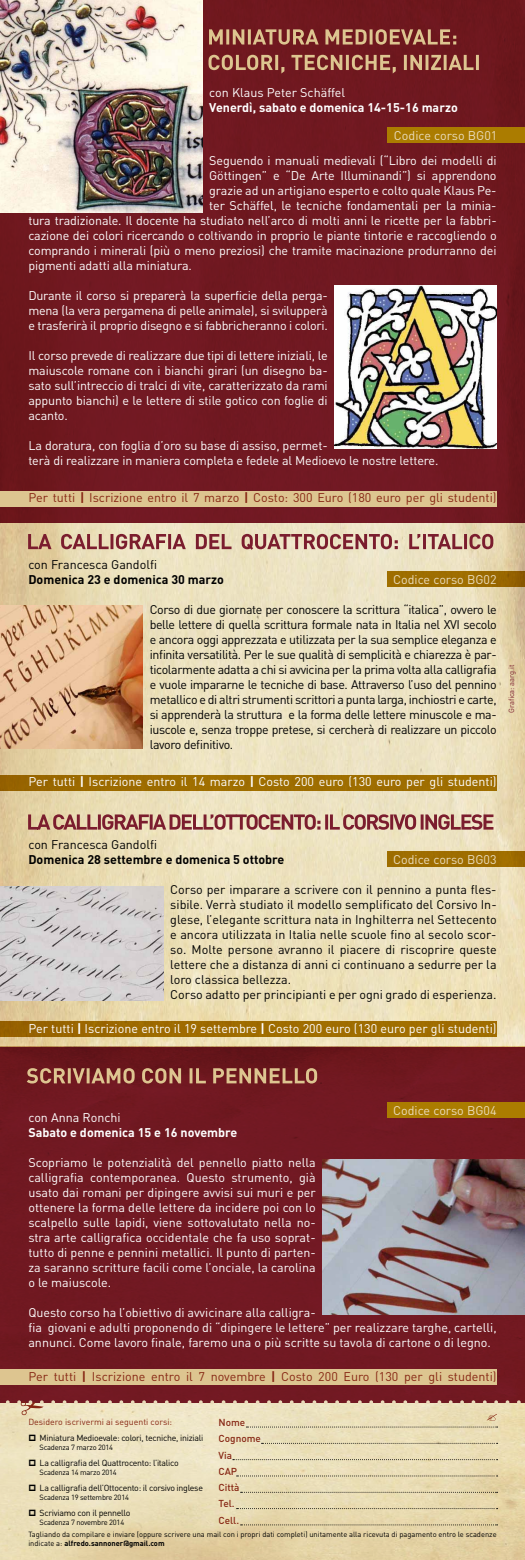
<style>
.page{position:relative;width:525px;height:1560px;background:#fff}
.page>*{position:absolute;margin:0;border:0;box-sizing:border-box;transform-origin:0 0}
.t1{font:12.5px/15px "DIN";letter-spacing:-.01em;color:#fff;text-align:justify}
.t2{font:12.5px/15px "DIN";color:#000;text-align:justify}
.t3{font:12.5px "DIN";color:#872714}
.t4{font:700 12.5px "DIN";color:#fff}
.t5{font:700 12.5px "DIN";color:#000}
.t6{font:12.5px "DIN";color:#eadcbc}
.t7{font:500 10px/16.2px "DIN";color:#872714}
.t8{font:8.75px "DIN";letter-spacing:-.03em;color:#000}
.t9{font:8.75px "DIN";color:#872714}
.t10{font:7.5px/9px "DIN";letter-spacing:-.01em;color:#000}
.t11{font:7.5px "DIN";letter-spacing:-.03em;color:#000}
.t12{font:7.5px "DIN";color:#7b1d2e}
.s1{font-weight:700}
</style>
<div class="page">
<img style="left:0;top:0;width:524px;height:1559px">
<div style="left:0;top:1021px;width:496px;height:15px;background:#9f6b00"></div>
<div style="left:0;top:775px;width:496px;height:16px;background:#9e6d00"></div>
<div style="left:387px;top:571px;width:137px;height:16px;background:linear-gradient(to right,#a17200,#966400)"></div>
<div style="left:387px;top:851px;width:137px;height:16px;background:#9f6d00"></div>
<div style="left:387px;top:1102px;width:137px;height:16px;background:#ab7c00"></div>
<div style="left:387px;top:128px;width:137px;height:15px;background:#ab7c00"></div>
<div style="left:0;top:491px;width:496px;height:16px;background:#ddc590"></div>
<div style="left:0;top:1369px;width:496px;height:15px;background:#ddc590"></div>
<img style="left:0;top:0;width:202px;height:212px">
<img style="left:334px;top:286px;width:162px;height:163px">
<img style="left:0;top:605px;width:142px;height:143px">
<img style="left:0;top:886px;width:163px;height:114px">
<img style="left:322px;top:1159px;width:202px;height:154px">
<svg style="left:0;top:1399px;width:525px;height:21px;background:#d9c1a5"></svg>
<svg style="left:246px;top:1426px;width:251px;height:1px"></svg>
<svg style="left:261px;top:1442px;width:236px;height:1px"></svg>
<svg style="left:233px;top:1458px;width:264px;height:1px"></svg>
<svg style="left:236px;top:1475px;width:261px;height:1px"></svg>
<svg style="left:240px;top:1491px;width:257px;height:1px"></svg>
<svg style="left:236px;top:1507px;width:261px;height:1px"></svg>
<svg style="left:240px;top:1524px;width:257px;height:1px"></svg>
<svg style="left:27px;top:1067px;width:290px;height:16px;background:#995d4b"></svg>
<svg style="left:28px;top:814px;width:465px;height:15px;background:#b58378"></svg>
<svg style="left:28px;top:534px;width:465px;height:15px;background:#bc8e81"></svg>
<svg style="left:208px;top:55px;width:270px;height:18px;background:#965547"></svg>
<svg style="left:209px;top:29px;width:247px;height:16px;background:#9e634f"></svg>
<svg style="left:29px;top:1434px;width:16px;height:7px"></svg>
<svg style="left:29px;top:1459px;width:16px;height:7px"></svg>
<svg style="left:29px;top:1484px;width:16px;height:7px"></svg>
<svg style="left:29px;top:1509px;width:16px;height:7px"></svg>
<p class="t1" style="left:209px;top:85px;width:137px">con Klaus Peter Schäffel</p>
<p class="t4" style="left:209px;top:99px;width:250px">Venerdì, sabato e domenica 14-15-16 marzo</p>
<p class="t6" style="left:394px;top:127px;width:105px">Codice corso BG01</p>
<p class="t1" style="left:209px;top:152px;width:289px">Seguendo i manuali medievali (“Libro dei modelli di</p>
<p class="t1" style="left:209px;top:167px;width:288px">Göttingen” e “De Arte Illuminandi”) si apprendono</p>
<p class="t1" style="left:209px;top:182px;width:289px">grazie ad un artigiano esperto e colto quale Klaus Pe-</p>
<p class="t1" style="left:209px;top:197px;width:288px">ter Schäffel, le tecniche fondamentali per la minia-</p>
<p class="t1" style="left:28px;top:212px;width:469px">tura tradizionale. Il docente ha studiato nell’arco di molti anni le ricette per la fabbri-</p>
<p class="t1" style="left:28px;top:227px;width:469px">cazione dei colori ricercando o coltivando in proprio le piante tintorie e raccogliendo o</p>
<p class="t1" style="left:28px;top:242px;width:469px">comprando i minerali (più o meno preziosi) che tramite macinazione produrranno dei</p>
<p class="t1" style="left:28px;top:257px;width:165px">pigmenti adatti alla miniatura.</p>
<p class="t1" style="left:28px;top:287px;width:301px">Durante il corso si preparerà la superficie della perga&shy;mena (la vera pergamena di pelle animale), si svilupperà e trasferirà il proprio disegno e si fabbricheranno i colori.</p>
<p class="t1" style="left:28px;top:347px;width:301px">Il corso prevede di realizzare due tipi di lettere iniziali, le maiuscole romane con i bianchi girari (un disegno ba&shy;sato sull’intreccio di tralci di vite, caratterizzato da rami appunto bianchi) e le lettere di stile gotico con foglie di acanto.</p>
<p class="t1" style="left:28px;top:437px;width:411px">La doratura, con foglia d’oro su base di assiso, permet-<br>terà di realizzare in maniera completa e fedele al Medioevo le nostre lettere.</p>
<p class="t3" style="left:28px;top:489px;width:469px">Per tutti <span class="s1">|</span> Iscrizione entro il 7 marzo <span class="s1">|</span> Costo: 300 Euro (180 euro per gli studenti)</p>
<p class="t2" style="left:28px;top:556px;width:130px">con Francesca Gandolfi</p>
<p class="t5" style="left:28px;top:570px;width:197px">Domenica 23 e domenica 30 marzo</p>
<p class="t2" style="left:150px;top:601px;width:348px">Corso di due giornate per conoscere la scrittura “italica”, ovvero le belle lettere di quella scrittura formale nata in Italia nel XVI secolo e ancora oggi apprezzata e utilizzata per la sua semplice eleganza e infinita versatilità. Per le sue qualità di semplicità e chiarezza è par&shy;ticolarmente adatta a chi si avvicina per la prima volta alla calligrafia e vuole impararne le tecniche di base. Attraverso l’uso del pennino metallico e di altri strumenti scrittori a punta larga, inchiostri e carte, si apprenderà la struttura e la forma delle lettere minuscole e ma&shy;iuscole e, senza troppe pretese, si cercherà di realizzare un piccolo lavoro definitivo.</p>
<p class="t1" style="left:28px;top:773px;width:469px">Per tutti <span class="s1">|</span> Iscrizione entro il 14 marzo <span class="s1">|</span> Costo 200 euro (130 euro per gli studenti)</p>
<p class="t6" style="left:393px;top:571px;width:105px">Codice corso BG02</p>
<p class="t12" style="left:506px;top:713px;width:51px;rotate:-90deg">Grafica: aarg.it</p>
<p class="t2" style="left:28px;top:836px;width:130px">con Francesca Gandolfi</p>
<p class="t5" style="left:28px;top:851px;width:257px">Domenica 28 settembre e domenica 5 ottobre</p>
<p class="t2" style="left:170px;top:881px;width:328px;text-align:left">Corso per imparare a scrivere con il pennino a punta fles&shy;sibile. Verrà studiato il modello semplificato del Corsivo In&shy;glese, l’elegante scrittura nata in Inghilterra nel Settecento e ancora utilizzata in Italia nelle scuole fino al secolo scor&shy;so. Molte persone avranno il piacere di riscoprire queste lettere che a distanza di anni ci continuano a sedurre per la loro classica bellezza.<br>Corso adatto per principianti e per ogni grado di esperienza.</p>
<p class="t1" style="left:28px;top:1020px;width:469px">Per tutti <span class="s1">|</span> Iscrizione entro il 19 settembre <span class="s1">|</span> Costo 200 euro (130 euro per gli studenti)</p>
<p class="t6" style="left:393px;top:851px;width:105px">Codice corso BG03</p>
<p class="t6" style="left:393px;top:1102px;width:105px">Codice corso BG04</p>
<p class="t1" style="left:28px;top:1109px;width:94px">con Anna Ronchi</p>
<p class="t4" style="left:28px;top:1123px;width:210px">Sabato e domenica 15 e 16 novembre</p>
<p class="t1" style="left:28px;top:1154px;width:289px">Scopriamo le potenzialità del pennello piatto nella calligrafia contemporanea. Questo strumento, già usato dai romani per dipingere avvisi sui muri e per ottenere la forma delle lettere da incidere poi con lo scalpello sulle lapidi, viene sottovalutato nella no&shy;stra arte calligrafica occidentale che fa uso soprat&shy;tutto di penne e pennini metallici. Il punto di parten&shy;za saranno scritture facili come l’onciale, la carolina o le maiuscole.</p>
<p class="t1" style="left:28px;top:1304px;width:469px;text-align:left">Questo corso ha l’obiettivo di avvicinare alla calligra-<br>fia giovani e adulti proponendo di “dipingere le lettere” per realizzare targhe, cartelli, annunci. Come lavoro finale, faremo una o più scritte su tavola di cartone o di legno.</p>
<p class="t3" style="left:28px;top:1367px;width:469px">Per tutti <span class="s1">|</span> Iscrizione entro il 7 novembre <span class="s1">|</span> Costo 200 Euro (130 per gli studenti)</p>
<p class="t9" style="left:28px;top:1415px;width:145px">Desidero iscrivermi ai seguenti corsi:</p>
<p class="t8" style="left:40px;top:1432px;width:165px">Miniatura Medioevale: colori, tecniche, iniziali</p>
<p class="t11" style="left:40px;top:1442px;width:75px">Scadenza 7 marzo 2014</p>
<p class="t8" style="left:40px;top:1457px;width:140px">La calligrafia del Quattrocento: l’italico</p>
<p class="t11" style="left:40px;top:1467px;width:79px">Scadenza 14 marzo 2014</p>
<p class="t8" style="left:40px;top:1482px;width:165px">La calligrafia dell’Ottocento: il corsivo inglese</p>
<p class="t11" style="left:40px;top:1492px;width:91px">Scadenza 19 settembre 2014</p>
<p class="t8" style="left:40px;top:1507px;width:92px">Scriviamo con il pennello</p>
<p class="t11" style="left:40px;top:1517px;width:86px">Scadenza 7 novembre 2014</p>
<p class="t7" style="left:218px;top:1413px;width:44px">Nome<br>Cognome<br>Via<br>CAP<br>Città<br>Tel.<br>Cell.</p>
<p class="t10" style="left:28px;top:1529px;width:469px">Tagliando da compilare e inviare (oppure scrivere una mail con i propri dati completi) unitamente alla ricevuta di pagamento entro le scadenze indicate a: <span class="s1">alfredo.sannoner@gmail.com</span></p>
</div>
